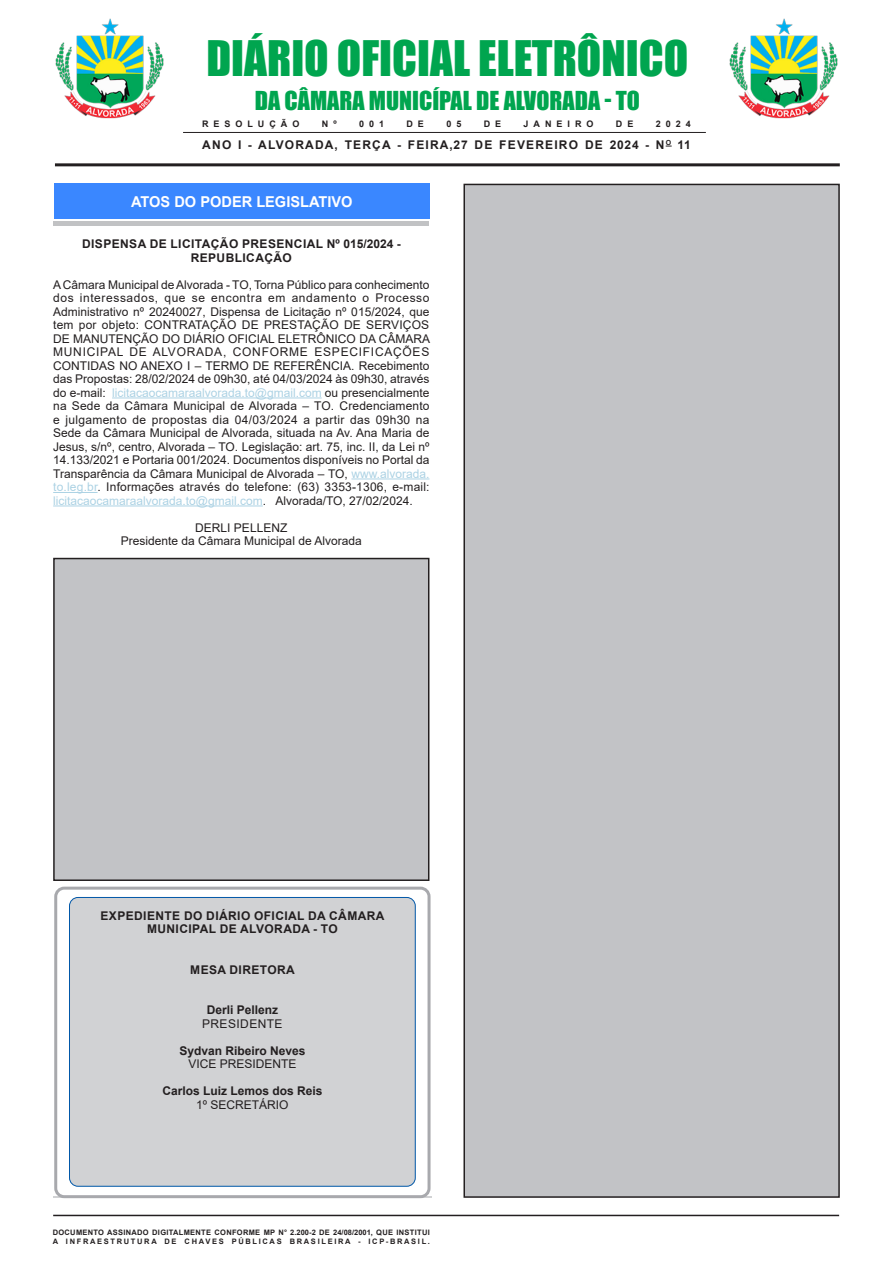
<style>
.page{position:relative;width:893px;height:1263px;background:#fff}
.page>*{position:absolute;margin:0;border:0;box-sizing:border-box;transform-origin:0 0}
.t1{font:45px "Impact";color:#00a54f}
.t2{font:24px "Impact";color:#00a54f}
.Chancela{font:700 15px "Arial";color:#fff}
.SEM_PARAGRAFO{font:12px/13.5px "Arial";color:#231f20;text-align:justify}
.TITULOS{font:700 12px/13.5px "Arial";letter-spacing:.035em;color:#231f20;text-align:center}
.CARGO{font:12px "Arial";color:#231f20}
.NOME{font:700 12px "Arial";color:#231f20}
.TITULOS-2{font:700 12px "Arial";letter-spacing:.1em;color:#231f20}
.CARGO-2{font:12px "Arial";letter-spacing:.035em;color:#231f20}
.NOME-2{font:700 9px "Arial";letter-spacing:.555em;color:#231f20}
.t3{font:700 7.5px "Arial";letter-spacing:.04em;color:#231f20}
.t4{font:700 7.5px "Arial";letter-spacing:.225em;color:#231f20}
.s1{color:#acd2e4}
</style>
<div class="page">
<hr style="left:53px;top:1215px;width:786px;height:1px;background:#231f20">
<hr style="left:55px;top:163px;width:785px;height:3px;background:#231f20">
<hr style="left:183px;top:132px;width:523px;height:1px;background:#231f20">
<div style="left:53px;top:189px;width:375px;height:37px;background:#c1c2c4"></div>
<div style="left:53px;top:186px;width:375px;height:35px;background:#fff"></div>
<div style="left:54px;top:184px;width:375px;height:35px;background:#3a87ff"></div>
<hr style="left:53px;top:1197px;width:379px;height:1px;background:#d1d2d4">
<div style="left:54px;top:887px;width:377px;height:311px;border:3px solid #a8a9ad;border-radius:9px"></div>
<div style="left:70px;top:897px;width:345px;height:289px;background:#d1d2d4;border-radius:9px"></div>
<div style="left:69px;top:897px;width:346px;height:289px;border:1px solid #0057a8;border-radius:9px"></div>
<img style="left:730px;top:18px;width:108px;height:101px">
<div style="left:464px;top:184px;width:375px;height:1013px;background:#c2c3c6"></div>
<div style="left:463px;top:184px;width:377px;height:1014px;border:2px solid #231f20"></div>
<img style="left:55px;top:18px;width:109px;height:101px">
<div style="left:54px;top:558px;width:375px;height:322px;background:#c2c3c6"></div>
<div style="left:53px;top:558px;width:376px;height:323px;border:2px solid #231f20"></div>
<hr style="left:112px;top:397px;width:210px;height:1px;background:#acd2e4">
<hr style="left:351px;top:478px;width:78px;height:1px;background:#acd2e4">
<hr style="left:53px;top:492px;width:45px;height:1px;background:#acd2e4">
<hr style="left:53px;top:505px;width:210px;height:1px;background:#acd2e4">
<p class="t1" style="left:206px;top:23px;width:483px">DIÁRIO OFICIAL ELETRÔNICO</p>
<p class="t2" style="left:255px;top:82px;width:387px">DA CÂMARA MUNICÍPAL DE ALVORADA - TO</p>
<p class="NOME-2" style="left:202px;top:117px;width:99px">RESOLUÇÃO</p>
<p class="NOME-2" style="left:322px;top:117px;width:16px">N º</p>
<p class="NOME-2" style="left:359px;top:117px;width:26px">001</p>
<p class="NOME-2" style="left:406px;top:117px;width:19px">D E</p>
<p class="NOME-2" style="left:446px;top:117px;width:16px">0 5</p>
<p class="NOME-2" style="left:484px;top:117px;width:19px">D E</p>
<p class="NOME-2" style="left:524px;top:117px;width:71px">JANEIRO</p>
<p class="NOME-2" style="left:616px;top:117px;width:19px">D E</p>
<p class="NOME-2" style="left:656px;top:117px;width:36px">2024</p>
<p class="TITULOS-2" style="left:202px;top:137px;width:490px">ANO I - ALVORADA, TERÇA - FEIRA,27 DE FEVEREIRO DE 2024 - N<sup>O</sup> 11</p>
<p class="Chancela" style="left:131px;top:191px;width:223px">ATOS DO PODER LEGISLATIVO</p>
<p class="TITULOS" style="left:82px;top:237px;width:320px">DISPENSA DE LICITAÇÃO PRESENCIAL Nº 015/2024 -<br>REPUBLICAÇÃO</p>
<p class="SEM_PARAGRAFO" style="left:53px;top:278px;width:378px">A Câmara Municipal de Alvorada - TO, Torna Público para conhecimento dos interessados, que se encontra em andamento o Processo Administrativo nº 20240027, Dispensa de Licitação nº 015/2024, que tem por objeto: CONTRATAÇÃO DE PRESTAÇÃO DE SERVIÇOS DE MANUTENÇÃO DO DIÁRIO OFICIAL ELETRÔNICO DA CÂMARA MUNICIPAL DE ALVORADA, CONFORME ESPECIFICAÇÕES CONTIDAS NO ANEXO I – TERMO DE REFERÊNCIA. Recebimento das Propostas: 28/02/2024 de 09h30, até 04/03/2024 às 09h30, através do e-mail: <span class="s1">licitacaocamaraalvorada.to@gmail.com</span> ou presencialmente na Sede da Câmara Municipal de Alvorada – TO. Credenciamento e julgamento de propostas dia 04/03/2024 a partir das 09h30 na Sede da Câmara Municipal de Alvorada, situada na Av. Ana Maria de Jesus, s/nº, centro, Alvorada – TO. Legislação: art. 75, inc. II, da Lei nº 14.133/2021 e Portaria 001/2024. Documentos disponíveis no Portal da Transparência da Câmara Municipal de Alvorada – TO, <span class="s1">www.alvorada. to.leg.br</span>. Informações através do telefone: (63) 3353-1306, e-mail: <span class="s1">licitacaocamaraalvorada.to@gmail.com</span>. Alvorada/TO, 27/02/2024.</p>
<p class="CARGO" style="left:195px;top:519px;width:94px">DERLI PELLENZ</p>
<p class="CARGO" style="left:121px;top:533px;width:242px">Presidente da Câmara Municipal de Alvorada</p>
<p class="TITULOS" style="left:101px;top:909px;width:286px">EXPEDIENTE DO DIÁRIO OFICIAL DA CÂMARA<br>MUNICIPAL DE ALVORADA - TO</p>
<p class="TITULOS" style="left:190px;top:963px;width:106px">MESA DIRETORA</p>
<p class="NOME" style="left:207px;top:1001px;width:73px">Derli Pellenz</p>
<p class="CARGO-2" style="left:202px;top:1015px;width:82px">PRESIDENTE</p>
<p class="NOME" style="left:179px;top:1042px;width:128px">Sydvan Ribeiro Neves</p>
<p class="CARGO" style="left:188px;top:1055px;width:110px">VICE PRESIDENTE</p>
<p class="NOME" style="left:162px;top:1082px;width:162px">Carlos Luiz Lemos dos Reis</p>
<p class="CARGO" style="left:196px;top:1096px;width:94px">1º SECRETÁRIO</p>
<p class="t3" style="left:53px;top:1227px;width:379px">DOCUMENTO ASSINADO DIGITALMENTE CONFORME MP N° 2.200-2 DE 24/08/2001, QUE INSTITUI</p>
<p class="t4" style="left:53px;top:1236px;width:379px">A INFRAESTRUTURA DE CHAVES PÚBLICAS BRASILEIRA - ICP-BRASIL.</p>
</div>
